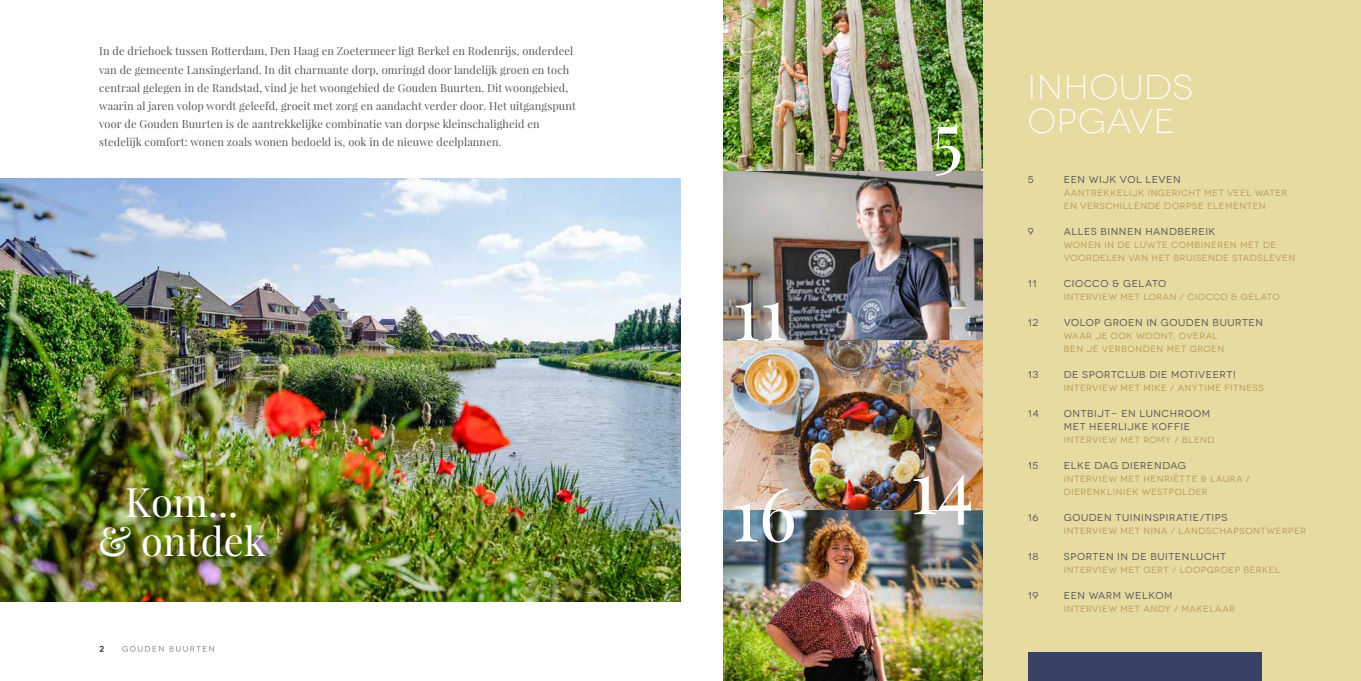
<style>
.page{position:relative;width:1361px;height:681px;background:#fff}
.page>*{position:absolute;margin:0;border:0;box-sizing:border-box;transform-origin:0 0}
.t1{font:73.6px "Playfair Display";color:#fff}
.t2{font:39.7px/39.5px "Playfair Display";color:#fff;text-align:center}
.t3{font:300 34.5px/34.5px "Novecentowide";letter-spacing:.03em;color:#fff}
.t4{font:11px/18px "Playfair Display";letter-spacing:.01em;color:#575756}
.t5{font:10px/13px "Novecentowide";letter-spacing:.06em;color:#575756}
.t6{font:9px/13px "Novecentowide";letter-spacing:.06em;color:#bb9b56}
</style>
<div class="page">
<div style="left:982px;top:0;width:379px;height:680px;background:#e6dba1"></div>
<img style="left:723px;top:0;width:259px;height:170px">
<img style="left:723px;top:340px;width:259px;height:170px">
<img style="left:723px;top:510px;width:259px;height:170px">
<div style="left:1028px;top:652px;width:233px;height:28px;background:#374266"></div>
<svg style="left:100px;top:645px;width:4px;height:6px"></svg>
<svg style="left:122px;top:646px;width:92px;height:5px"></svg>
<img style="left:0;top:179px;width:680px;height:422px">
<div style="left:102px;top:490px;width:178px;height:80px;background:#000;opacity:.75"></div>
<img style="left:723px;top:170px;width:259px;height:170px">
<p class="t4" style="left:99px;top:42px;width:478px">In de driehoek tussen Rotterdam, Den Haag en Zoetermeer ligt Berkel en Rodenrijs, onderdeel van de gemeente Lansingerland. In dit charmante dorp, omringd door landelijk groen en toch centraal gelegen in de Randstad, vind je het woongebied de Gouden Buurten. Dit woongebied, waarin al jaren volop wordt geleefd, groeit met zorg en aandacht verder door. Het uitgangspunt voor de Gouden Buurten is de aantrekkelijke combinatie van dorpse kleinschaligheid en stedelijk comfort: wonen zoals wonen bedoeld is, ook in de nieuwe deelplannen.</p>
<h1 class="t1" style="left:732px;top:267px;width:56px">11</h1>
<h2 class="t2" style="left:98px;top:481px;width:169px">Kom...<br>&amp; ontdek</h2>
<h1 class="t1" style="left:731px;top:467px;width:67px">16</h1>
<h1 class="t1" style="left:932px;top:91px;width:32px">5</h1>
<h1 class="t1" style="left:910px;top:440px;width:65px">14</h1>
<h3 class="t3" style="left:1028px;top:70px;width:167px">INHOUDS<br>OPGAVE</h3>
<p class="t5" style="left:1028px;top:173px;width:7px">5</p>
<p class="t5" style="left:1064px;top:173px;width:118px">EEN WIJK VOL LEVEN</p>
<p class="t6" style="left:1064px;top:186px;width:225px">AANTREKKELIJK INGERICHT MET VEEL WATER<br>EN VERSCHILLENDE DORPSE ELEMENTEN</p>
<p class="t5" style="left:1028px;top:225px;width:7px">9</p>
<p class="t5" style="left:1064px;top:225px;width:153px">ALLES BINNEN HANDBEREIK</p>
<p class="t6" style="left:1064px;top:238px;width:233px">WONEN IN DE LUWTE COMBINEREN MET DE<br>VOORDELEN VAN HET BRUISENDE STADSLEVEN</p>
<p class="t5" style="left:1028px;top:277px;width:10px">11</p>
<p class="t5" style="left:1064px;top:277px;width:104px">CIOCCO &amp; GELATO</p>
<p class="t6" style="left:1064px;top:290px;width:217px">INTERVIEW MET LORAN / CIOCCO &amp; GELATO</p>
<p class="t5" style="left:1028px;top:316px;width:12px">12</p>
<p class="t5" style="left:1064px;top:316px;width:201px">VOLOP GROEN IN GOUDEN BUURTEN</p>
<p class="t6" style="left:1064px;top:329px;width:162px">WAAR JE OOK WOONT, OVERAL<br>BEN JE VERBONDEN MET GROEN</p>
<p class="t5" style="left:1028px;top:368px;width:12px">13</p>
<p class="t5" style="left:1064px;top:368px;width:173px">DE SPORTCLUB DIE MOTIVEERT!</p>
<p class="t6" style="left:1064px;top:381px;width:201px">INTERVIEW MET MIKE / ANYTIME FITNESS</p>
<p class="t5" style="left:1028px;top:407px;width:12px">14</p>
<p class="t5" style="left:1064px;top:407px;width:148px">ONTBIJT- EN LUNCHROOM<br>MET HEERLIJKE KOFFIE</p>
<p class="t6" style="left:1064px;top:433px;width:152px">INTERVIEW MET ROMY / BLEND</p>
<p class="t5" style="left:1028px;top:459px;width:12px">15</p>
<p class="t5" style="left:1064px;top:459px;width:123px">ELKE DAG DIERENDAG</p>
<p class="t6" style="left:1064px;top:472px;width:188px">INTERVIEW MET HENRIËTTE &amp; LAURA /<br>DIERENKLINIEK WESTPOLDER</p>
<p class="t5" style="left:1028px;top:511px;width:12px">16</p>
<p class="t5" style="left:1064px;top:511px;width:165px">GOUDEN TUININSPIRATIE/TIPS</p>
<p class="t6" style="left:1064px;top:524px;width:244px">INTERVIEW MET NINA / LANDSCHAPSONTWERPER</p>
<p class="t5" style="left:1028px;top:550px;width:12px">18</p>
<p class="t5" style="left:1064px;top:550px;width:164px">SPORTEN IN DE BUITENLUCHT</p>
<p class="t6" style="left:1064px;top:563px;width:218px">INTERVIEW MET GERT / LOOPGROEP BERKEL</p>
<p class="t5" style="left:1028px;top:589px;width:12px">19</p>
<p class="t5" style="left:1064px;top:589px;width:110px">EEN WARM WELKOM</p>
<p class="t6" style="left:1064px;top:602px;width:173px">INTERVIEW MET ANDY / MAKELAAR</p>
</div>
